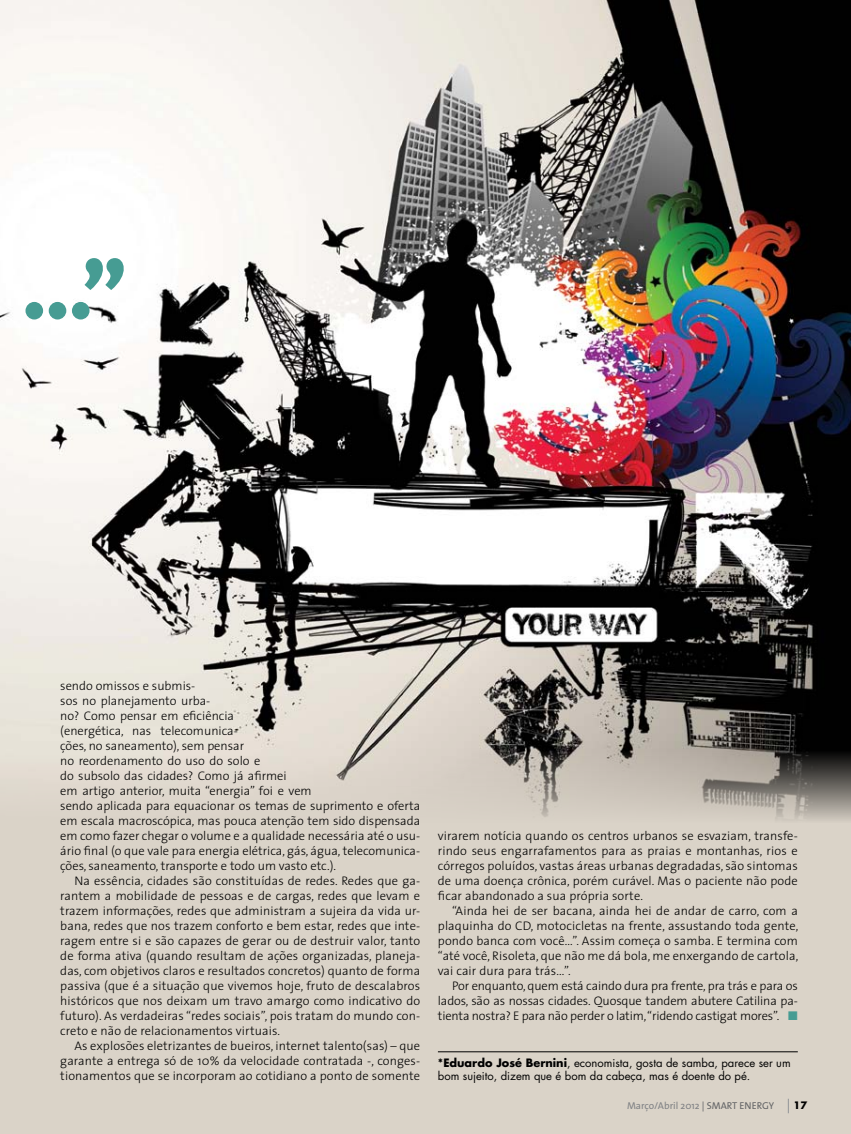
<style>
.page{position:relative;width:851px;height:1134px;background:#fff}
.page>*{position:absolute;margin:0;border:0;box-sizing:border-box;transform-origin:0 0}
.t1{font:900 80px "The Sans";color:#469c93}
.t2{font:300 12.5px/15px "The Sans";color:#000;text-align:justify}
.t3{font:11.25px/12.5px "Futura";color:#000}
.t4{font:10px "The Sans";color:#808285}
.t5{font:700 10px "Futura";color:#000}
.s1{color:#469c93}
.s2{font-weight:700}
.s3{color:#636466}
</style>
<div class="page">
<img style="left:0;top:0;width:850px;height:673px">
<svg style="left:0;top:673px;width:850px;height:461px;background:#cdc7bd"></svg>
<hr style="left:438px;top:1051px;width:359px;height:1px;background:#000">
<svg style="left:788px;top:1099px;width:1px;height:14px"></svg>
<h1 class="t1" style="left:22px;top:223px;width:106px">...”</h1>
<p class="t2" style="left:60px;top:678px;width:361px;text-align:left">sendo omissos e submis-<br>sos no planejamento urba-<br>no? Como pensar em eficiência<br>(energética, nas telecomunica-<br>ções, no saneamento), sem pensar<br>no reordenamento do uso do solo e<br>do subsolo das cidades? Como já afirmei<br>em artigo anterior, muita “energia” foi e vem<br>sendo aplicada para equacionar os temas de suprimento e oferta em escala macroscópica, mas pouca atenção tem sido dispensada em como fazer chegar o volume e a qualidade necessária até o usu&shy;ário final (o que vale para energia elétrica, gás, água, telecomunica&shy;ções, saneamento, transporte e todo um vasto etc.).</p>
<p class="t2" style="left:60px;top:873px;width:361px;text-indent:14px">Na essência, cidades são constituídas de redes. Redes que ga&shy;rantem a mobilidade de pessoas e de cargas, redes que levam e trazem informações, redes que administram a sujeira da vida ur&shy;bana, redes que nos trazem conforto e bem estar, redes que inte&shy;ragem entre si e são capazes de gerar ou de destruir valor, tanto de forma ativa (quando resultam de ações organizadas, planeja&shy;das, com objetivos claros e resultados concretos) quanto de forma passiva (que é a situação que vivemos hoje, fruto de descalabros históricos que nos deixam um travo amargo como indicativo do futuro). As verdadeiras “redes sociais”, pois tratam do mundo con&shy;creto e não de relacionamentos virtuais.</p>
<p class="t2" style="left:60px;top:1038px;width:361px;text-indent:14px">As explosões eletrizantes de bueiros, internet talento(sas) – que garante a entrega só de 10% da velocidade contratada -, conges&shy;tionamentos que se incorporam ao cotidiano a ponto de somente</p>
<p class="t2" style="left:438px;top:828px;width:361px">virarem notícia quando os centros urbanos se esvaziam, transfe&shy;rindo seus engarrafamentos para as praias e montanhas, rios e córregos poluídos, vastas áreas urbanas degradadas, são sintomas de uma doença crônica, porém curável. Mas o paciente não pode ficar abandonado a sua própria sorte.</p>
<p class="t2" style="left:438px;top:903px;width:362px;text-indent:14px">“Ainda hei de ser bacana, ainda hei de andar de carro, com a plaquinha do CD, motocicletas na frente, assustando toda gente, pondo banca com você...”. Assim começa o samba. E termina com “até você, Risoleta, que não me dá bola, me enxergando de cartola, vai cair dura para trás...”.</p>
<p class="t2" style="left:438px;top:978px;width:361px;text-indent:14px">Por enquanto, quem está caindo dura pra frente, pra trás e para os lados, são as nossas cidades. Quosque tandem abutere Catilina pa&shy;tienta nostra? E para não perder o latim, “ridendo castigat mores”. <span class="s1">■</span></p>
<p class="t3" style="left:438px;top:1057px;width:354px"><span class="s2">*Eduardo José Bernini</span>, economista, gosta de samba, parece ser um bom sujeito, dizem que é bom da cabeça, mas é doente do pé.</p>
<p class="t4" style="left:627px;top:1097px;width:149px">MARÇO/ABRIL 2012 <span class="s3">| SMART ENERGY</span></p>
<p class="t5" style="left:793px;top:1099px;width:15px">17</p>
</div>
